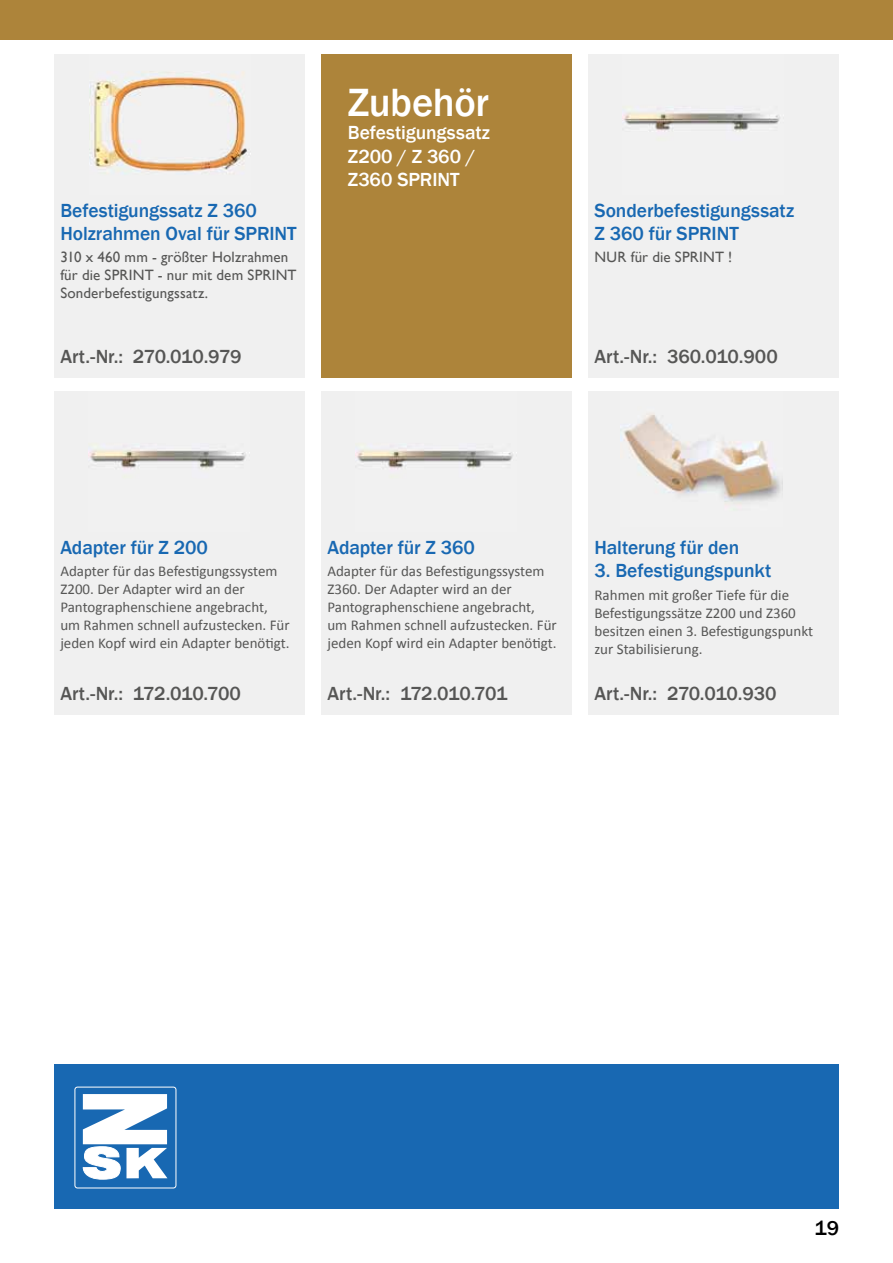
<style>
.page{position:relative;width:893px;height:1263px;background:#fff}
.page>*{position:absolute;margin:0;border:0;box-sizing:border-box;transform-origin:0 0}
.t1{font:500 40.5px "Franklin Gothic";letter-spacing:-.01em;color:#fff}
.t2{font:500 21px "Franklin Gothic";color:#000}
.t3{font:500 19.5px/23.4px "Franklin Gothic";letter-spacing:-.005em;color:#1868b2}
.t4{font:500 19.5px "Franklin Gothic";letter-spacing:-.01em;color:#565655}
.t5{font:500 19.5px/23.4px "Franklin Gothic";color:#fff}
.t6{font:15px/18px "Calibri";color:#565655}
.t7{font:15px/18px "Gill Sans";letter-spacing:.01em;color:#565655}
</style>
<div class="page">
<div style="left:0;top:0;width:893px;height:39px;background:#ad843a"></div>
<div style="left:54px;top:1064px;width:785px;height:145px;background:#1868b2"></div>
<div style="left:74px;top:1086px;width:102px;height:102px;border:1px solid #fff;border-radius:3px"></div>
<svg style="left:83px;top:1094px;width:84px;height:85px"></svg>
<div style="left:588px;top:392px;width:251px;height:323px;background:#f0f0f0"></div>
<img style="left:621px;top:414px;width:161px;height:90px">
<div style="left:321px;top:392px;width:251px;height:323px;background:#f0f0f0"></div>
<img style="left:355px;top:445px;width:162px;height:24px">
<div style="left:54px;top:392px;width:251px;height:323px;background:#f0f0f0"></div>
<img style="left:88px;top:445px;width:162px;height:24px">
<div style="left:588px;top:54px;width:251px;height:323px;background:#f0f0f0"></div>
<img style="left:622px;top:107px;width:158px;height:25px">
<div style="left:321px;top:54px;width:250px;height:323px;background:#ad843a"></div>
<div style="left:54px;top:54px;width:251px;height:323px;background:#f0f0f0"></div>
<img style="left:89px;top:71px;width:162px;height:103px">
<h3 class="t3" style="left:60px;top:198px;width:238px">Befestigungssatz Z 360<br>Holzrahmen Oval für SPRINT</h3>
<p class="t7" style="left:60px;top:248px;width:238px">310 x 460 mm - größter Holzrahmen für die SPRINT - nur mit dem SPRINT<br>Sonderbefestigungssatz.</p>
<h3 class="t4" style="left:60px;top:344px;width:183px">Art.-Nr.: 270.010.979</h3>
<h1 class="t1" style="left:348px;top:77px;width:143px">Zubehör</h1>
<h3 class="t5" style="left:348px;top:121px;width:144px">Befestigungssatz<br>Z200 / Z 360 /<br>Z360 SPRINT</h3>
<h3 class="t3" style="left:594px;top:198px;width:201px">Sonderbefestigungssatz<br>Z 360 für SPRINT</h3>
<p class="t7" style="left:594px;top:248px;width:139px">NUR für die SPRINT !</p>
<h3 class="t4" style="left:594px;top:344px;width:185px">Art.-Nr.: 360.010.900</h3>
<h3 class="t3" style="left:60px;top:536px;width:149px">Adapter für Z 200</h3>
<p class="t6" style="left:60px;top:562px;width:231px">Adapter für das Befestigungssystem Z200. Der Adapter wird an der Pantographenschiene angebracht, um Rahmen schnell aufzustecken. Für jeden Kopf wird ein Adapter benötigt.</p>
<h3 class="t4" style="left:60px;top:682px;width:182px">Art.-Nr.: 172.010.700</h3>
<h3 class="t3" style="left:327px;top:536px;width:149px">Adapter für Z 360</h3>
<p class="t6" style="left:327px;top:562px;width:231px">Adapter für das Befestigungssystem Z360. Der Adapter wird an der Pantographenschiene angebracht, um Rahmen schnell aufzustecken. Für jeden Kopf wird ein Adapter benötigt.</p>
<h3 class="t4" style="left:327px;top:682px;width:182px">Art.-Nr.: 172.010.701</h3>
<h3 class="t3" style="left:594px;top:536px;width:146px">Halterung für den</h3>
<h3 class="t3" style="left:594px;top:559px;width:179px">3. Befestigungspunkt</h3>
<p class="t6" style="left:594px;top:586px;width:220px">Rahmen mit großer Tiefe für die<br>Befestigungssätze Z200 und Z360 besitzen einen 3. Befestigungspunkt zur Stabilisierung.</p>
<h3 class="t4" style="left:594px;top:682px;width:183px">Art.-Nr.: 270.010.930</h3>
<h2 class="t2" style="left:814px;top:1215px;width:26px">19</h2>
</div>
